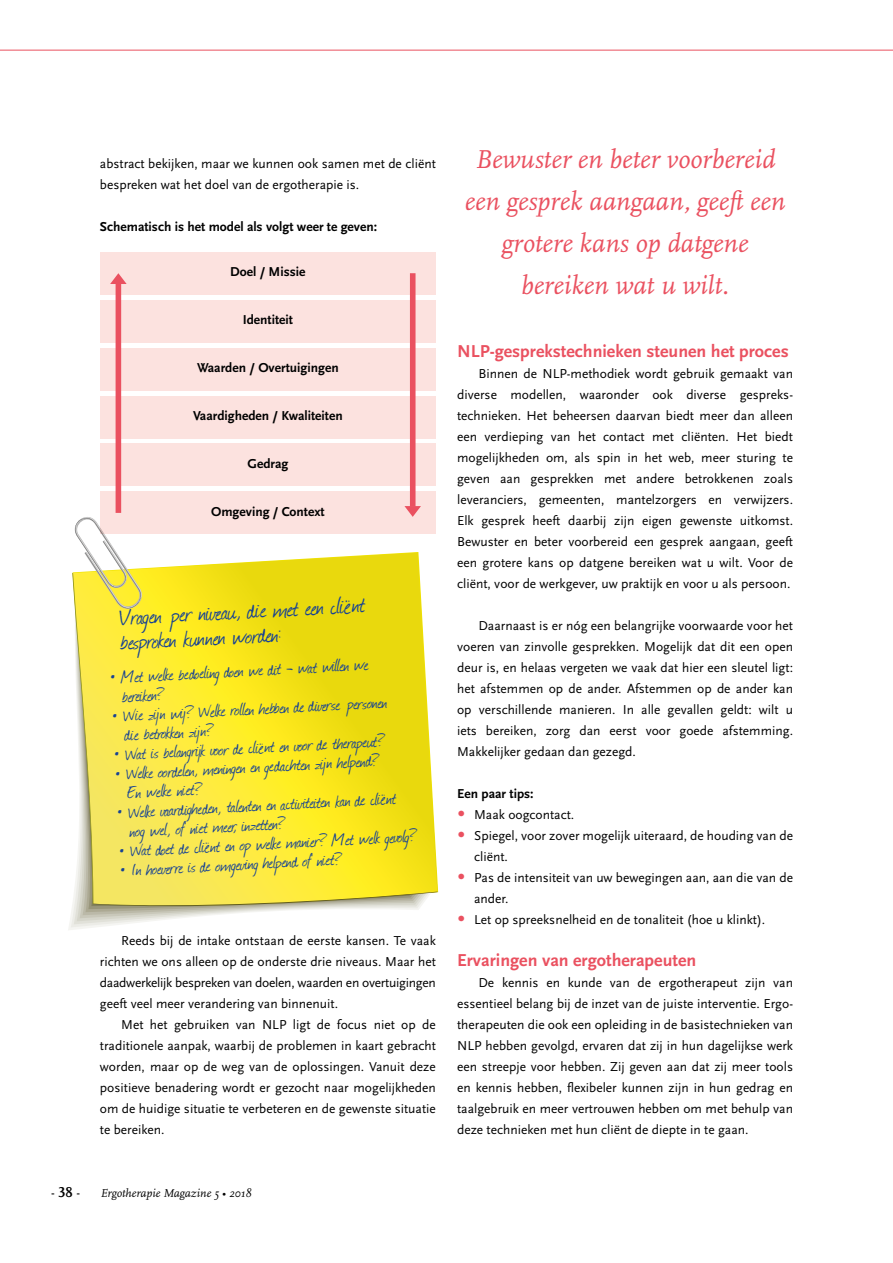
<style>
.page{position:relative;width:893px;height:1263px;background:#fff}
.page>*{position:absolute;margin:0;border:0;box-sizing:border-box;transform-origin:0 0}
.t1{font:27.6px/24.9px "Journal";color:#164194}
.t2{font:italic 27px/42px "Scala";color:#ea5160;text-align:center}
.t3{font:20.7px/19.4px "Journal";color:#164194}
.t4{font:700 18px "Scala Sans";color:#ea5160}
.t5{font:13.5px/21px "Scala Sans";color:#000;text-align:justify}
.t6{font:700 13.5px "Scala Sans";color:#000}
.t7{font:italic 12px "Scala";color:#000}
.s1{font-family:"Scala Figures";font-weight:700;font-size:15px}
.s2{font-size:24px;color:#ea5160}
</style>
<div class="page">
<hr style="left:0;top:50px;width:893px;height:1px;background:#ea5160">
<div style="left:100px;top:252px;width:336px;height:42px;background:#fce2df"></div>
<div style="left:100px;top:300px;width:336px;height:42px;background:#fce2df"></div>
<div style="left:100px;top:348px;width:336px;height:42px;background:#fce2df"></div>
<div style="left:100px;top:396px;width:336px;height:42px;background:#fce2df"></div>
<div style="left:100px;top:444px;width:336px;height:42px;background:#fce2df"></div>
<svg style="left:110px;top:273px;width:17px;height:11px"></svg>
<div style="left:116px;top:282px;width:5px;height:231px;background:#ea5160"></div>
<div style="left:410px;top:273px;width:5px;height:234px;background:#ea5160"></div>
<svg style="left:100px;top:490px;width:339px;height:402px;fill:#fce2df"></svg>
<svg style="left:73px;top:553px;width:364px;height:357px"></svg>
<svg style="left:73px;top:573px;width:364px;height:331px;background:#f3e32f"></svg>
<svg style="left:93px;top:891px;width:344px;height:19px;background:#ded477"></svg>
<svg style="left:72px;top:508px;width:77px;height:109px"></svg>
<p class="t5" style="left:100px;top:154px;width:337px">abstract bekijken, maar we kunnen ook samen met de cliënt bespreken wat het doel van de ergotherapie is.</p>
<p class="t6" style="left:100px;top:220px;width:279px">Schematisch is het model als volgt weer te geven:</p>
<p class="t6" style="left:230px;top:264px;width:77px">Doel / Missie</p>
<p class="t6" style="left:243px;top:312px;width:52px">Identiteit</p>
<p class="t6" style="left:197px;top:360px;width:143px">Waarden / Overtuigingen</p>
<p class="t6" style="left:193px;top:408px;width:151px">Vaardigheden / Kwaliteiten</p>
<p class="t6" style="left:247px;top:456px;width:42px">Gedrag</p>
<p class="t6" style="left:211px;top:504px;width:115px">Omgeving / Context</p>
<h1 class="t1" style="left:118px;top:604px;width:248px;rotate:-3deg">Vragen per niveau, die met een cliënt besproken kunnen worden:</h1>
<h3 class="t3" style="left:121px;top:667px;width:250px;text-indent:-11px;rotate:-3deg">• Met welke bedoeling doen we dit - wat willen we bereiken?</h3>
<h3 class="t3" style="left:123px;top:705px;width:266px;text-indent:-11px;rotate:-3deg">• Wie zijn wij? Welke rollen hebben de diverse personen die betrokken zijn?</h3>
<h3 class="t3" style="left:114px;top:745px;width:273px;rotate:-3deg">• Wat is belangrijk voor de cliënt en voor de therapeut?</h3>
<h3 class="t3" style="left:126px;top:763px;width:255px;text-indent:-11px;rotate:-3deg">• Welke oordelen, meningen en gedachten zijn helpend?<br>En welke niet?</h3>
<h3 class="t3" style="left:128px;top:802px;width:270px;text-indent:-11px;rotate:-3deg">• Welke vaardigheden, talenten en activiteiten kan de cliënt nog wel, of niet meer, inzetten?</h3>
<h3 class="t3" style="left:119px;top:841px;width:300px;rotate:-3deg">• Wat doet de cliënt en op welke manier? Met welk gevolg?</h3>
<h3 class="t3" style="left:120px;top:860px;width:224px;rotate:-3deg">• In hoeverre is de omgeving helpend of niet?</h3>
<p class="t5" style="left:100px;top:931px;width:337px;text-indent:21px">Reeds bij de intake ontstaan de eerste kansen. Te vaak richten we ons alleen op de onderste drie niveaus. Maar het daadwerkelijk bespreken van doelen, waarden en overtuigingen geeft veel meer verandering van binnenuit.</p>
<p class="t5" style="left:100px;top:1015px;width:337px;text-indent:21px">Met het gebruiken van NLP ligt de focus niet op de traditionele aanpak, waarbij de problemen in kaart gebracht worden, maar op de weg van de oplossingen. Vanuit deze positieve benadering wordt er gezocht naar mogelijkheden om de huidige situatie te verbeteren en de gewenste situatie te bereiken.</p>
<p class="t5" style="left:51px;top:1183px;width:31px">-<span class="s1">38</span>-</p>
<p class="t7" style="left:101px;top:1187px;width:152px">Ergotherapie Magazine 5 • 2018</p>
<h2 class="t2" style="left:465px;top:139px;width:322px">Bewuster en beter voorbereid een gesprek aangaan, geeft een grotere kans op datgene bereiken wat u wilt.</h2>
<h3 class="t4" style="left:457px;top:342px;width:333px">NLP-gesprekstechnieken steunen het proces</h3>
<p class="t5" style="left:457px;top:364px;width:337px;text-indent:21px">Binnen de NLP-methodiek wordt gebruik gemaakt van diverse modellen, waaronder ook diverse gespreks&shy;technieken. Het beheersen daarvan biedt meer dan alleen een verdieping van het contact met cliënten. Het biedt mogelijkheden om, als spin in het web, meer sturing te geven aan gesprekken met andere betrokkenen zoals leveranciers, gemeenten, mantelzorgers en verwijzers.<br>Elk gesprek heeft daarbij zijn eigen gewenste uitkomst.<br>Bewuster en beter voorbereid een gesprek aangaan, geeft een grotere kans op datgene bereiken wat u wilt. Voor de cliënt, voor de werkgever, uw praktijk en voor u als persoon.</p>
<p class="t5" style="left:457px;top:616px;width:337px;text-indent:21px">Daarnaast is er nóg een belangrijke voorwaarde voor het voeren van zinvolle gesprekken. Mogelijk dat dit een open deur is, en helaas vergeten we vaak dat hier een sleutel ligt: het afstemmen op de ander. Afstemmen op de ander kan op verschillende manieren. In alle gevallen geldt: wilt u iets bereiken, zorg dan eerst voor goede afstemming.<br>Makkelijker gedaan dan gezegd.</p>
<p class="t6" style="left:457px;top:787px;width:78px">Een paar tips:</p>
<p class="t5" style="left:457px;top:805px;width:119px"><span class="s2">•</span> Maak oogcontact.</p>
<p class="t5" style="left:474px;top:826px;width:320px;text-indent:-17px"><span class="s2">•</span> Spiegel, voor zover mogelijk uiteraard, de houding van de cliënt.</p>
<p class="t5" style="left:474px;top:868px;width:320px;text-indent:-17px"><span class="s2">•</span> Pas de intensiteit van uw bewegingen aan, aan die van de ander.</p>
<p class="t5" style="left:457px;top:910px;width:310px"><span class="s2">•</span> Let op spreeksnelheid en de tonaliteit (hoe u klinkt).</p>
<h3 class="t4" style="left:457px;top:951px;width:241px">Ervaringen van ergotherapeuten</h3>
<p class="t5" style="left:457px;top:973px;width:337px;text-indent:21px">De kennis en kunde van de ergotherapeut zijn van essentieel belang bij de inzet van de juiste interventie. Ergo&shy;therapeuten die ook een opleiding in de basistechnieken van NLP hebben gevolgd, ervaren dat zij in hun dagelijkse werk een streepje voor hebben. Zij geven aan dat zij meer tools en kennis hebben, flexibeler kunnen zijn in hun gedrag en taalgebruik en meer vertrouwen hebben om met behulp van deze technieken met hun cliënt de diepte in te gaan.</p>
</div>
